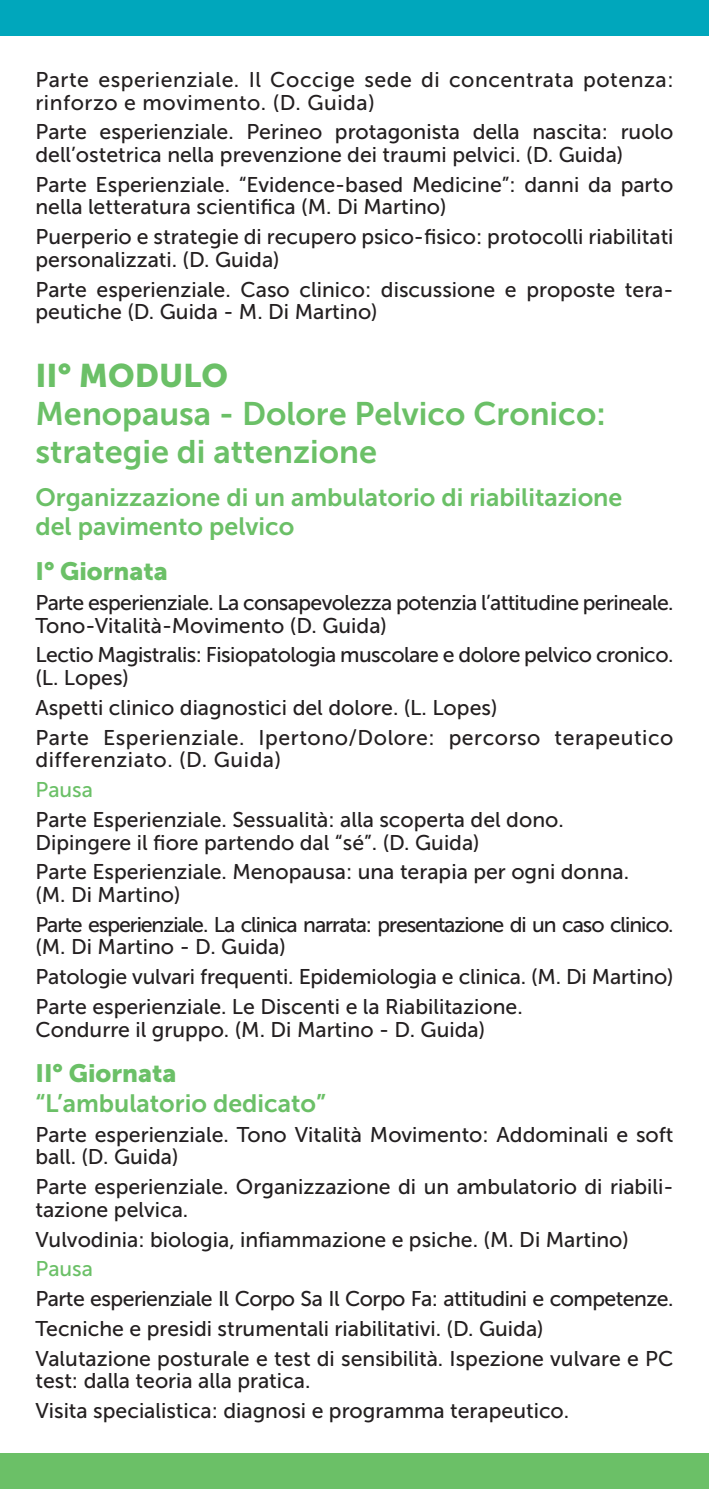
<style>
.page{position:relative;width:709px;height:1489px;background:#fff}
.page>*{position:absolute;margin:0;border:0;box-sizing:border-box;transform-origin:0 0}
.t1{font:32.5px/37.5px "Museo Sans 700";color:#6bc067}
.t2{font:32.5px "Museo Sans 900";color:#6bc067}
.t3{font:25px/29px "Museo Sans 700";color:#6bc067}
.t4{font:25px "Museo Sans 900";color:#6bc067}
.t5{font:21.25px/22.8px "Museo Sans 500";color:#231f20}
.t6{font:21.25px/22.8px "Museo Sans 500";letter-spacing:.025em;color:#231f20}
.t7{font:21.25px/22.8px "Museo Sans 500";letter-spacing:-.03em;color:#231f20}
.t8{font:21.25px/22.8px "Museo Sans 500";letter-spacing:-.05em;color:#231f20}
.t9{font:21.25px/22.8px "Museo Sans 500";letter-spacing:-.025em;color:#231f20}
.t10{font:21.25px "Museo Sans 500";color:#6bc067}
</style>
<div class="page">
<div style="left:0;top:0;width:709px;height:35px;background:#00a7bc"></div>
<div style="left:0;top:1453px;width:709px;height:35px;background:#6bc067"></div>
<p class="t6" style="left:35px;top:68px;width:639px">Parte esperienziale. Il Coccige sede di concentrata potenza: rinforzo e movimento. (D. Guida)</p>
<p class="t5" style="left:35px;top:121px;width:639px">Parte esperienziale. Perineo protagonista della nascita: ruolo dell’ostetrica nella prevenzione dei traumi pelvici. (D. Guida)</p>
<p class="t5" style="left:35px;top:173px;width:639px">Parte Esperienziale. “Evidence-based Medicine”: danni da parto nella letteratura scientifica (M. Di Martino)</p>
<p class="t5" style="left:35px;top:226px;width:639px">Puerperio e strategie di recupero psico-fisico: protocolli riabilitati personalizzati. (D. Guida)</p>
<p class="t5" style="left:35px;top:278px;width:639px">Parte esperienziale. Caso clinico: discussione e proposte tera&shy;peutiche (D. Guida - M. Di Martino)</p>
<h1 class="t2" style="left:35px;top:357px;width:194px">II° MODULO</h1>
<h1 class="t1" style="left:35px;top:395px;width:572px">Menopausa - Dolore Pelvico Cronico: strategie di attenzione</h1>
<p class="t3" style="left:35px;top:482px;width:588px">Organizzazione di un ambulatorio di riabilitazione del pavimento pelvico</p>
<p class="t4" style="left:35px;top:557px;width:134px">I° Giornata</p>
<p class="t7" style="left:35px;top:591px;width:639px">Parte esperienziale. La consapevolezza potenzia l’attitudine perineale.<br>Tono-Vitalità-Movimento (D. Guida)</p>
<p class="t9" style="left:35px;top:643px;width:639px">Lectio Magistralis: Fisiopatologia muscolare e dolore pelvico cronico. (L. Lopes)</p>
<p class="t6" style="left:35px;top:692px;width:639px;line-height:29.8px">Aspetti clinico diagnostici del dolore. (L. Lopes)<br>Parte Esperienziale. Ipertono/Dolore: percorso terapeutico</p>
<p class="t6" style="left:35px;top:748px;width:247px">differenziato. (D. Guida)</p>
<p class="t10" style="left:35px;top:778px;width:59px">Pausa</p>
<p class="t5" style="left:35px;top:808px;width:530px">Parte Esperienziale. Sessualità: alla scoperta del dono.<br>Dipingere il fiore partendo dal “sé”. (D. Guida)</p>
<p class="t5" style="left:35px;top:860px;width:595px">Parte Esperienziale. Menopausa: una terapia per ogni donna. (M. Di Martino)</p>
<p class="t8" style="left:35px;top:913px;width:639px">Parte esperienziale. La clinica narrata: presentazione di un caso clinico. (M. Di Martino - D. Guida)</p>
<p class="t5" style="left:35px;top:962px;width:639px;line-height:29.8px">Patologie vulvari frequenti. Epidemiologia e clinica. (M. Di Martino)<br>Parte esperienziale. Le Discenti e la Riabilitazione.</p>
<p class="t5" style="left:35px;top:1018px;width:451px">Condurre il gruppo. (M. Di Martino - D. Guida)</p>
<p class="t4" style="left:35px;top:1058px;width:143px">II° Giornata</p>
<p class="t3" style="left:35px;top:1088px;width:292px">“L’ambulatorio dedicato”</p>
<p class="t5" style="left:35px;top:1122px;width:639px">Parte esperienziale. Tono Vitalità Movimento: Addominali e soft ball. (D. Guida)</p>
<p class="t5" style="left:35px;top:1175px;width:639px">Parte esperienziale. Organizzazione di un ambulatorio di riabili&shy;tazione pelvica.</p>
<p class="t5" style="left:35px;top:1227px;width:595px">Vulvodinia: biologia, infiammazione e psiche. (M. Di Martino)</p>
<p class="t10" style="left:35px;top:1257px;width:59px">Pausa</p>
<p class="t5" style="left:35px;top:1283px;width:639px;line-height:29.8px">Parte esperienziale Il Corpo Sa Il Corpo Fa: attitudini e competenze.<br>Tecniche e presidi strumentali riabilitativi. (D. Guida)<br>Valutazione posturale e test di sensibilità. Ispezione vulvare e PC</p>
<p class="t5" style="left:35px;top:1365px;width:535px;line-height:29.8px">test: dalla teoria alla pratica.<br>Visita specialistica: diagnosi e programma terapeutico.</p>
</div>
